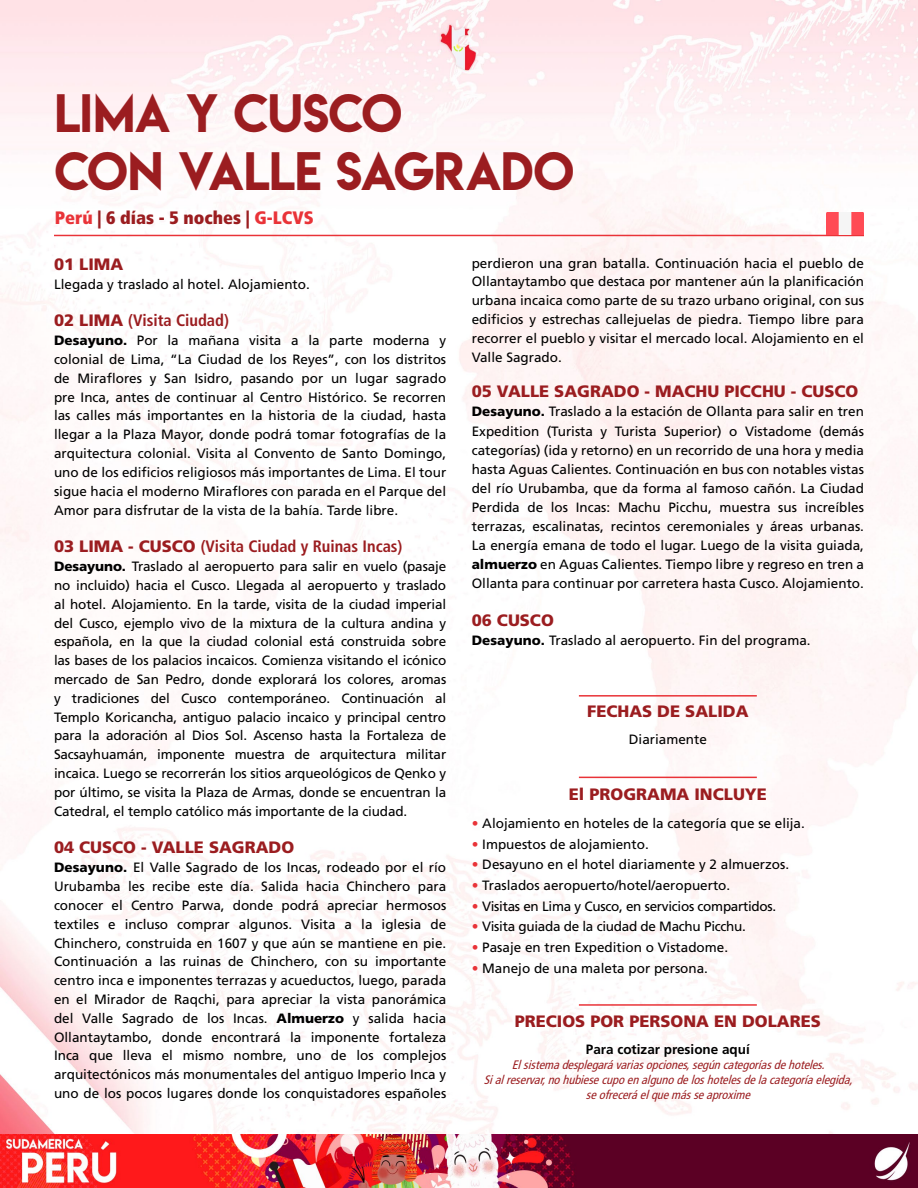
<style>
.page{position:relative;width:918px;height:1188px;background:#fff}
.page>*{position:absolute;margin:0;border:0;box-sizing:border-box;transform-origin:0 0}
.t1{font:48px/57.6px "Lemon Milk";letter-spacing:-.01em;color:#9b1d20}
.t2{font:900 condensed 18px "Frutiger";color:#9b1d20}
.t3{font:900 16.5px "Frutiger";color:#9b1d20}
.t4{font:700 condensed 16.5px "Frutiger";color:#9b1d20}
.t5{font:13.5px/18.8px "Frutiger";color:#000;text-align:justify}
.t6{font:13.5px "Frutiger";letter-spacing:-.02em;color:#000}
.t7{font:700 13.5px "Frutiger";color:#000}
.t8{font:italic condensed 12.3px/15px "Frutiger";color:#9b1d20;text-align:center}
.s1{color:#e93338}
.s2{font-weight:900}
.s3{font-weight:900;font-stretch:normal}
</style>
<div class="page">
<img style="left:0;top:1px;width:918px;height:1133px">
<img style="left:0;top:1134px;width:918px;height:54px">
<hr style="left:54px;top:235px;width:810px;height:1px;background:#e93338">
<hr style="left:579px;top:695px;width:178px;height:2px;background:#e93338">
<hr style="left:579px;top:1004px;width:178px;height:2px;background:#e93338">
<hr style="left:579px;top:777px;width:178px;height:1px;background:#e93338">
<img style="left:826px;top:213px;width:38px;height:22px">
<h1 class="t1" style="left:55px;top:85px;width:521px">LIMA Y CUSCO<br>CON VALLE SAGRADO</h1>
<h2 class="t2" style="left:55px;top:207px;width:261px"><span class="s1">Perú</span> | 6 días - 5 noches | <span class="s1">G-LCVS</span></h2>
<p class="t5" style="left:472px;top:253px;width:394px">perdieron una gran batalla. Continuación hacia el pueblo de Ollantaytambo que destaca por mantener aún la planificación urbana incaica como parte de su trazo urbano original, con sus edificios y estrechas callejuelas de piedra. Tiempo libre para recorrer el pueblo y visitar el mercado local. Alojamiento en el Valle Sagrado.</p>
<p class="t3" style="left:472px;top:382px;width:388px">05 VALLE SAGRADO - MACHU PICCHU - CUSCO</p>
<p class="t5" style="left:472px;top:402px;width:394px"><span class="s2">Desayuno.</span> Traslado a la estación de Ollanta para salir en tren Expedition (Turista y Turista Superior) o Vistadome (demás categorías) (ida y retorno) en un recorrido de una hora y media hasta Aguas Calientes. Continuación en bus con notables vistas del río Urubamba, que da forma al famoso cañón. La Ciudad Perdida de los Incas: Machu Picchu, muestra sus increíbles terrazas, escalinatas, recintos ceremoniales y áreas urbanas.<br>La energía emana de todo el lugar. Luego de la visita guiada, <span class="s2">almuerzo</span> en Aguas Calientes. Tiempo libre y regreso en tren a Ollanta para continuar por carretera hasta Cusco. Alojamiento.</p>
<p class="t3" style="left:472px;top:610px;width:84px">06 CUSCO</p>
<p class="t5" style="left:472px;top:631px;width:340px"><span class="s2">Desayuno.</span> Traslado al aeropuerto. Fin del programa.</p>
<p class="t3" style="left:54px;top:254px;width:71px">01 LIMA</p>
<p class="t5" style="left:54px;top:275px;width:257px">Llegada y traslado al hotel. Alojamiento.</p>
<p class="t4" style="left:54px;top:311px;width:176px"><span class="s3">02 LIMA</span> (Visita Ciudad)</p>
<p class="t5" style="left:54px;top:331px;width:394px"><span class="s2">Desayuno.</span> Por la mañana visita a la parte moderna y colonial de Lima, “La Ciudad de los Reyes”, con los distritos de Miraflores y San Isidro, pasando por un lugar sagrado pre Inca, antes de continuar al Centro Histórico. Se recorren las calles más importantes en la historia de la ciudad, hasta llegar a la Plaza Mayor, donde podrá tomar fotografías de la arquitectura colonial. Visita al Convento de Santo Domingo, uno de los edificios religiosos más importantes de Lima. El tour sigue hacia el moderno Miraflores con parada en el Parque del Amor para disfrutar de la vista de la bahía. Tarde libre.</p>
<p class="t4" style="left:54px;top:537px;width:350px"><span class="s3">03 LIMA - CUSCO</span> (Visita Ciudad y Ruinas Incas)</p>
<p class="t5" style="left:54px;top:557px;width:394px"><span class="s2">Desayuno.</span> Traslado al aeropuerto para salir en vuelo (pasaje no incluido) hacia el Cusco. Llegada al aeropuerto y traslado al hotel. Alojamiento. En la tarde, visita de la ciudad imperial del Cusco, ejemplo vivo de la mixtura de la cultura andina y española, en la que la ciudad colonial está construida sobre las bases de los palacios incaicos. Comienza visitando el icónico mercado de San Pedro, donde explorará los colores, aromas y tradiciones del Cusco contemporáneo. Continuación al Templo Koricancha, antiguo palacio incaico y principal centro para la adoración al Dios Sol. Ascenso hasta la Fortaleza de Sacsayhuamán, imponente muestra de arquitectura militar incaica. Luego se recorrerán los sitios arqueológicos de Qenko y por último, se visita la Plaza de Armas, donde se encuentran la Catedral, el templo católico más importante de la ciudad.</p>
<p class="t3" style="left:54px;top:838px;width:242px">04 CUSCO - VALLE SAGRADO</p>
<p class="t5" style="left:54px;top:858px;width:394px"><span class="s2">Desayuno.</span> El Valle Sagrado de los Incas, rodeado por el río Urubamba les recibe este día. Salida hacia Chinchero para conocer el Centro Parwa, donde podrá apreciar hermosos textiles e incluso comprar algunos. Visita a la iglesia de Chinchero, construida en 1607 y que aún se mantiene en pie.<br>Continuación a las ruinas de Chinchero, con su importante centro inca e imponentes terrazas y acueductos, luego, parada en el Mirador de Raqchi, para apreciar la vista panorámica del Valle Sagrado de los Incas. <span class="s2">Almuerzo</span> y salida hacia Ollantaytambo, donde encontrará la imponente fortaleza Inca que lleva el mismo nombre, uno de los complejos arquitectónicos más monumentales del antiguo Imperio Inca y uno de los pocos lugares donde los conquistadores españoles</p>
<p class="t3" style="left:587px;top:701px;width:163px">FECHAS DE SALIDA</p>
<p class="t5" style="left:629px;top:730px;width:80px">Diariamente</p>
<p class="t3" style="left:569px;top:784px;width:200px">El PROGRAMA INCLUYE</p>
<p class="t5" style="left:472px;top:814px;width:335px"><span class="s1">•</span> Alojamiento en hoteles de la categoría que se elija.</p>
<p class="t5" style="left:472px;top:834px;width:179px"><span class="s1">•</span> Impuestos de alojamiento.</p>
<p class="t5" style="left:472px;top:855px;width:319px"><span class="s1">•</span> Desayuno en el hotel diariamente y 2 almuerzos.</p>
<p class="t5" style="left:472px;top:876px;width:260px"><span class="s1">•</span> Traslados aeropuerto/hotel/aeropuerto.</p>
<p class="t6" style="left:472px;top:898px;width:306px"><span class="s1">•</span> Visitas en Lima y Cusco, en servicios compartidos.</p>
<p class="t6" style="left:472px;top:919px;width:276px"><span class="s1">•</span> Visita guiada de la ciudad de Machu Picchu.</p>
<p class="t5" style="left:472px;top:938px;width:258px"><span class="s1">•</span> Pasaje en tren Expedition o Vistadome.</p>
<p class="t5" style="left:472px;top:958px;width:238px"><span class="s1">•</span> Manejo de una maleta por persona.</p>
<p class="t3" style="left:515px;top:1011px;width:308px">PRECIOS POR PERSONA EN DOLARES</p>
<p class="t7" style="left:586px;top:1041px;width:166px">Para cotizar presione aquí</p>
<p class="t8" style="left:484px;top:1057px;width:374px">Elsistemadesplegarávariasopciones,segúncategoríasdehoteles.<br>Sialreservar,nohubiesecupoenalgunodeloshotelesdelacategoríaelegida, seofreceráelquemásseaproxime</p>
</div>
